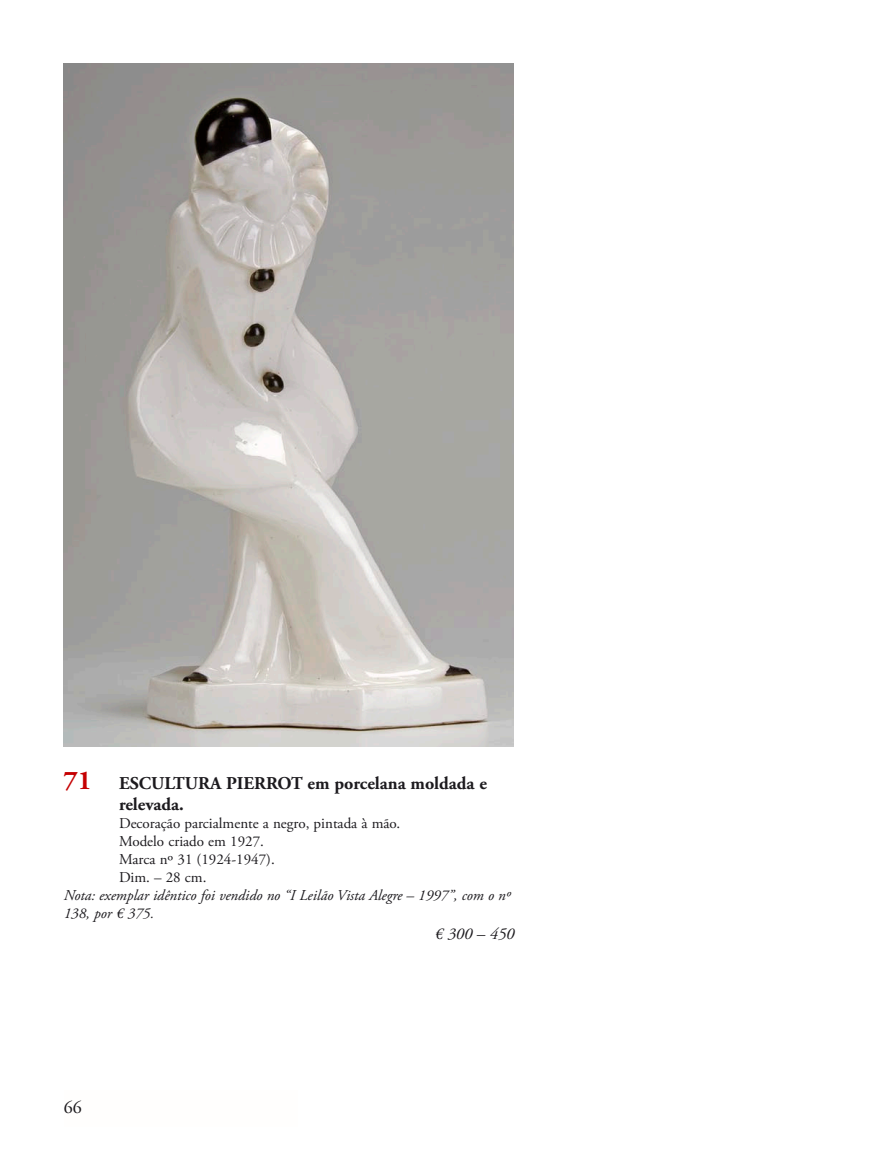
<style>
.page{position:relative;width:893px;height:1149px;background:#fff}
.page>*{position:absolute;margin:0;border:0;box-sizing:border-box;transform-origin:0 0}
.t1{font:700 27px "Adobe Garamond Pro";color:#c50002}
.t2{font:700 18px/21.8px "Adobe Garamond Pro";color:#1c1a1e}
.t3{font:18px "Adobe Garamond Pro";color:#1c1a1e}
.t4{font:italic 16.5px "Adobe Garamond Pro";color:#1c1a1e}
.t5{font:15px/18px "Adobe Garamond Pro";color:#1c1a1e}
.t6{font:italic 15px/18px "Adobe Garamond Pro";color:#1c1a1e}
</style>
<div class="page">
<img style="left:64px;top:64px;width:450px;height:682px">
<h1 class="t1" style="left:64px;top:764px;width:30px">71</h1>
<p class="t2" style="left:119px;top:772px;width:369px">ESCULTURA PIERROT em porcelana moldada e relevada.</p>
<p class="t5" style="left:119px;top:814px;width:283px">Decoração parcialmente a negro, pintada à mão.<br>Modelo criado em 1927.<br>Marca nº 31 (1924-1947).<br>Dim. – 28 cm.</p>
<p class="t6" style="left:64px;top:886px;width:448px">Nota: exemplar idêntico foi vendido no “I Leilão Vista Alegre – 1997”, com o nº<br>138, por € 375.</p>
<p class="t4" style="left:435px;top:923px;width:81px">€ 300 – 450</p>
<p class="t3" style="left:64px;top:1095px;width:19px">66</p>
</div>
